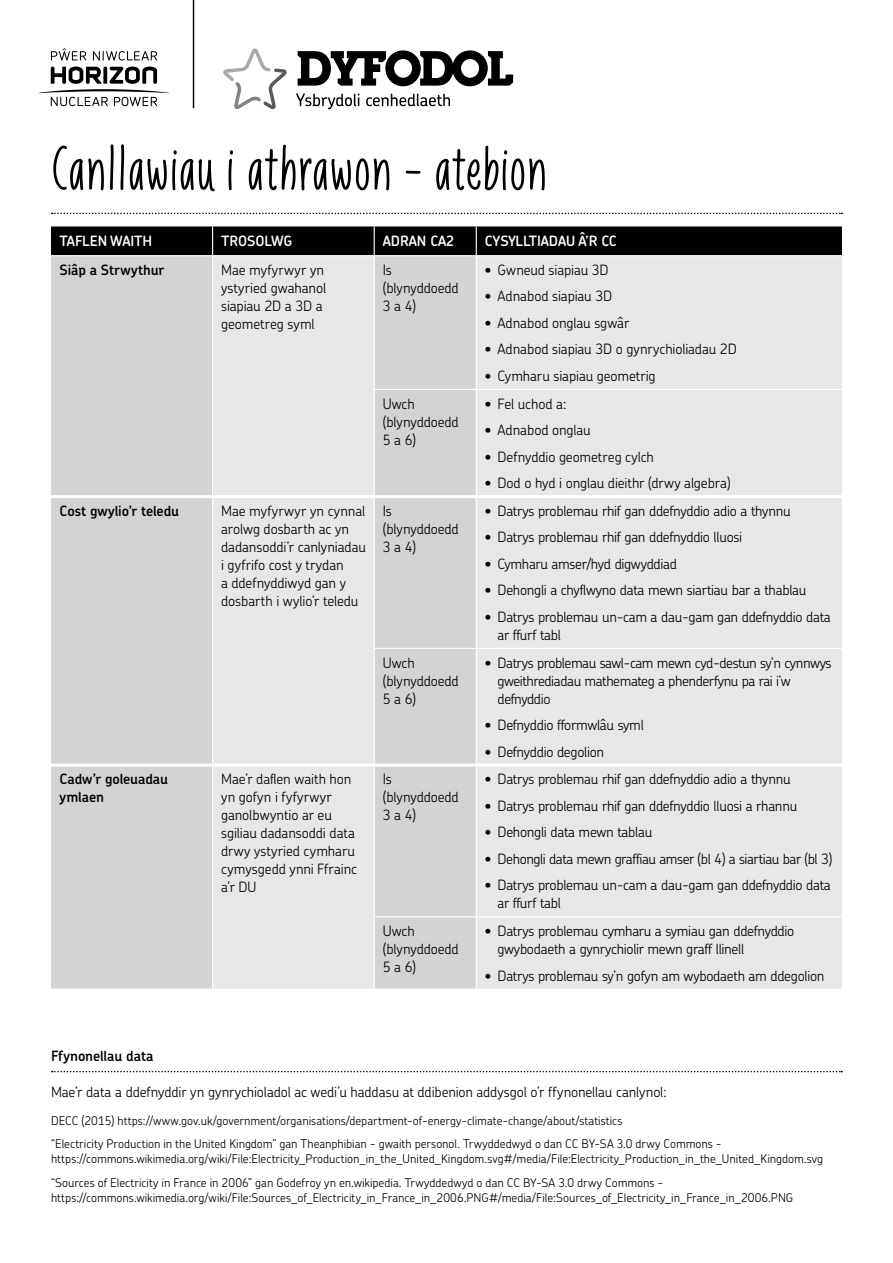
<style>
.page{position:relative;width:893px;height:1263px;background:#fff}
.page>*{position:absolute;margin:0;border:0;box-sizing:border-box;transform-origin:0 0}
.t1{font:60px "Liniga";letter-spacing:-.03em;color:#000}
.t2{font:300 14.25px/18px "Chevin Std";letter-spacing:-.02em;color:#000}
.t3{font:600 14.25px/18px "Chevin Std";letter-spacing:-.005em;color:#000}
.t4{font:600 14.25px "Chevin Std";letter-spacing:-.005em;color:#fff}
.t5{font:300 12px/23.5px "Chevin Std";color:#000}
</style>
<div class="page">
<div style="left:51px;top:256px;width:161px;height:732px;background:#d1d3d4"></div>
<svg style="left:213px;top:256px;width:629px;height:732px;background:#e2e3e4"></svg>
<div style="left:51px;top:226px;width:791px;height:29px;background:#000"></div>
<hr style="left:374px;top:256px;width:1px;height:133px;background:#fff">
<hr style="left:476px;top:256px;width:1px;height:133px;background:#fff">
<hr style="left:374px;top:389px;width:102px;height:1px;background:#fff">
<hr style="left:374px;top:390px;width:1px;height:105px;background:#fff">
<hr style="left:476px;top:389px;width:366px;height:1px;background:#fff">
<hr style="left:476px;top:390px;width:1px;height:105px;background:#fff">
<hr style="left:374px;top:498px;width:1px;height:150px;background:#fff">
<hr style="left:476px;top:498px;width:1px;height:150px;background:#fff">
<hr style="left:374px;top:648px;width:102px;height:1px;background:#fff">
<hr style="left:374px;top:649px;width:1px;height:115px;background:#fff">
<hr style="left:476px;top:648px;width:366px;height:1px;background:#fff">
<hr style="left:476px;top:649px;width:1px;height:115px;background:#fff">
<hr style="left:374px;top:767px;width:1px;height:149px;background:#fff">
<hr style="left:476px;top:767px;width:1px;height:149px;background:#fff">
<hr style="left:374px;top:916px;width:102px;height:1px;background:#fff">
<hr style="left:374px;top:917px;width:1px;height:71px;background:#fff">
<hr style="left:476px;top:916px;width:366px;height:1px;background:#fff">
<hr style="left:476px;top:917px;width:1px;height:71px;background:#fff">
<hr style="left:51px;top:495px;width:162px;height:3px;background:#fff">
<hr style="left:213px;top:495px;width:161px;height:3px;background:#fff">
<hr style="left:374px;top:495px;width:102px;height:3px;background:#fff">
<hr style="left:476px;top:495px;width:366px;height:3px;background:#fff">
<hr style="left:51px;top:764px;width:162px;height:3px;background:#fff">
<hr style="left:213px;top:764px;width:161px;height:3px;background:#fff">
<hr style="left:374px;top:764px;width:102px;height:3px;background:#fff">
<hr style="left:476px;top:764px;width:366px;height:3px;background:#fff">
<svg style="left:52px;top:213px;width:790px;height:1px"></svg>
<svg style="left:52px;top:1071px;width:790px;height:1px"></svg>
<svg style="left:39px;top:67px;width:130px;height:39px"></svg>
<svg style="left:93px;top:51px;width:64px;height:10px"></svg>
<svg style="left:51px;top:48px;width:35px;height:13px"></svg>
<svg style="left:296px;top:93px;width:64px;height:16px"></svg>
<svg style="left:366px;top:94px;width:84px;height:12px"></svg>
<svg style="left:193px;top:0;width:1px;height:108px"></svg>
<svg style="left:223px;top:49px;width:64px;height:60px"></svg>
<svg style="left:298px;top:50px;width:215px;height:36px"></svg>
<h1 class="t1" style="left:51px;top:135px;width:499px">Canllawiau i athrawon – atebion</h1>
<p class="t4" style="left:60px;top:232px;width:94px">TAFLEN WAITH</p>
<p class="t4" style="left:221px;top:232px;width:73px">TROSOLWG</p>
<p class="t4" style="left:383px;top:232px;width:73px">ADRAN CA2</p>
<p class="t4" style="left:485px;top:232px;width:133px">CYSYLLTIADAU Â’R CC</p>
<p class="t3" style="left:60px;top:260px;width:106px">Siâp a Strwythur</p>
<p class="t2" style="left:221px;top:260px;width:107px">Mae myfyrwyr yn ystyried gwahanol siapiau 2D a 3D a geometreg syml</p>
<p class="t2" style="left:383px;top:260px;width:78px">Is (blynyddoedd<br>3 a 4)</p>
<p class="t2" style="left:485px;top:260px;width:125px">• Gwneud siapiau 3D</p>
<p class="t2" style="left:485px;top:287px;width:129px">• Adnabod siapiau 3D</p>
<p class="t2" style="left:485px;top:313px;width:146px">• Adnabod onglau sgwâr</p>
<p class="t2" style="left:485px;top:340px;width:254px">• Adnabod siapiau 3D o gynrychioliadau 2D</p>
<p class="t2" style="left:485px;top:366px;width:172px">• Cymharu siapiau geometrig</p>
<p class="t2" style="left:383px;top:394px;width:78px">Uwch (blynyddoedd<br>5 a 6)</p>
<p class="t2" style="left:485px;top:394px;width:83px">• Fel uchod a:</p>
<p class="t2" style="left:485px;top:421px;width:108px">• Adnabod onglau</p>
<p class="t2" style="left:485px;top:447px;width:171px">• Defnyddio geometreg cylch</p>
<p class="t2" style="left:485px;top:474px;width:247px">• Dod o hyd i onglau dieithr (drwy algebra)</p>
<p class="t3" style="left:60px;top:501px;width:121px">Cost gwylio’r teledu</p>
<p class="t2" style="left:221px;top:501px;width:146px">Mae myfyrwyr yn cynnal arolwg dosbarth ac yn dadansoddi’r canlyniadau i gyfrifo cost y trydan<br>a ddefnyddiwyd gan y dosbarth i wylio’r teledu</p>
<p class="t2" style="left:383px;top:501px;width:78px">Is (blynyddoedd<br>3 a 4)</p>
<p class="t2" style="left:485px;top:501px;width:307px">• Datrys problemau rhif gan ddefnyddio adio a thynnu</p>
<p class="t2" style="left:485px;top:528px;width:259px">• Datrys problemau rhif gan ddefnyddio lluosi</p>
<p class="t2" style="left:485px;top:554px;width:194px">• Cymharu amser/hyd digwyddiad</p>
<p class="t2" style="left:485px;top:581px;width:323px">• Dehongli a chyflwyno data mewn siartiau bar a thablau</p>
<p class="t2" style="left:498px;top:607px;width:335px;text-indent:-13px">• Datrys problemau un-cam a dau-gam gan ddefnyddio data ar ffurf tabl</p>
<p class="t2" style="left:383px;top:653px;width:78px">Uwch (blynyddoedd<br>5 a 6)</p>
<p class="t2" style="left:498px;top:653px;width:336px;text-indent:-13px">• Datrys problemau sawl-cam mewn cyd-destun sy’n cynnwys gweithrediadau mathemateg a phenderfynu pa rai i’w defnyddio</p>
<p class="t2" style="left:485px;top:715px;width:161px">• Defnyddio fformwlâu syml</p>
<p class="t2" style="left:485px;top:742px;width:121px">• Defnyddio degolion</p>
<p class="t3" style="left:60px;top:770px;width:110px">Cadw’r goleuadau ymlaen</p>
<p class="t2" style="left:221px;top:770px;width:137px">Mae’r daflen waith hon yn gofyn i fyfyrwyr ganolbwyntio ar eu sgiliau dadansoddi data drwy ystyried cymharu cymysgedd ynni Ffrainc a’r DU</p>
<p class="t2" style="left:383px;top:770px;width:78px">Is (blynyddoedd<br>3 a 4)</p>
<p class="t2" style="left:485px;top:770px;width:307px">• Datrys problemau rhif gan ddefnyddio adio a thynnu</p>
<p class="t2" style="left:485px;top:796px;width:314px">• Datrys problemau rhif gan ddefnyddio lluosi a rhannu</p>
<p class="t2" style="left:485px;top:823px;width:169px">• Dehongli data mewn tablau</p>
<p class="t2" style="left:485px;top:849px;width:349px">• Dehongli data mewn graffiau amser (bl 4) a siartiau bar (bl 3)</p>
<p class="t2" style="left:498px;top:876px;width:335px;text-indent:-13px">• Datrys problemau un-cam a dau-gam gan ddefnyddio data ar ffurf tabl</p>
<p class="t2" style="left:383px;top:921px;width:78px">Uwch (blynyddoedd<br>5 a 6)</p>
<p class="t2" style="left:498px;top:921px;width:298px;text-indent:-13px">• Datrys problemau cymharu a symiau gan ddefnyddio gwybodaeth a gynrychiolir mewn graff llinell</p>
<p class="t2" style="left:485px;top:966px;width:341px">• Datrys problemau sy’n gofyn am wybodaeth am ddegolion</p>
<p class="t3" style="left:51px;top:1046px;width:104px">Ffynonellau data</p>
<p class="t2" style="left:51px;top:1082px;width:617px">Mae’r data a ddefnyddir yn gynrychioladol ac wedi’u haddasu at ddibenion addysgol o’r ffynonellau canlynol:</p>
<p class="t5" style="left:51px;top:1108px;width:672px">DECC (2015) https://www.gov.uk/government/organisations/department-of-energy-climate-change/about/statistics<br>“Electricity Production in the United Kingdom” gan Theanphibian - gwaith personol. Trwyddedwyd o dan CC BY-SA 3.0 drwy Commons -</p>
<p class="t5" style="left:51px;top:1147px;width:774px">https://commons.wikimedia.org/wiki/File:Electricity_Production_in_the_United_Kingdom.svg#/media/File:Electricity_Production_in_the_United_Kingdom.svg “Sources of Electricity in France in 2006” gan Godefroy yn en.wikipedia. Trwyddedwyd o dan CC BY-SA 3.0 drwy Commons -</p>
<p class="t5" style="left:51px;top:1185px;width:744px">https://commons.wikimedia.org/wiki/File:Sources_of_Electricity_in_France_in_2006.PNG#/media/File:Sources_of_Electricity_in_France_in_2006.PNG</p>
</div>
